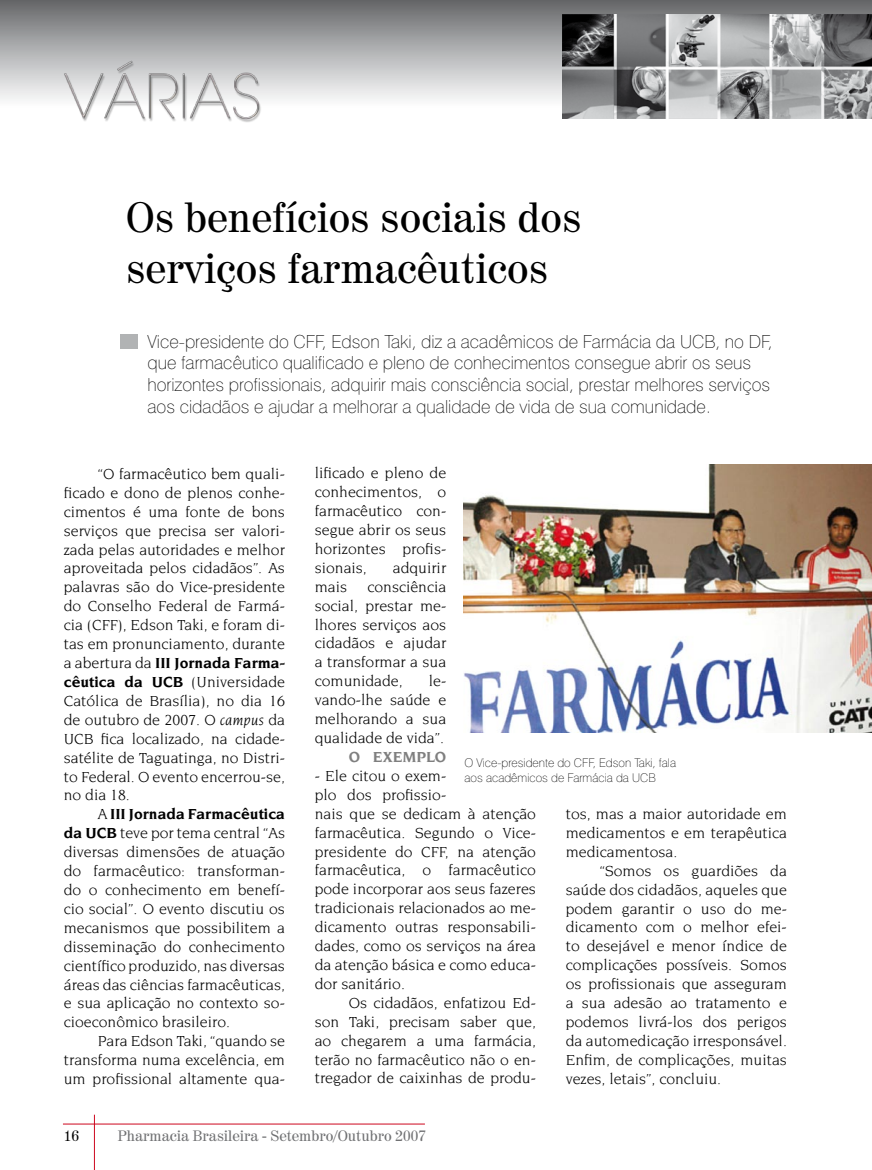
<style>
.page{position:relative;width:872px;height:1170px;background:#fff}
.page>*{position:absolute;margin:0;border:0;box-sizing:border-box;transform-origin:0 0}
.t1{font:42px/50.4px "Century 725 BT";color:#000}
.t2{font:100 18px/21.6px "Swiss 721 BT";color:#000}
.t3{font:15.75px/18.9px "Novarese";color:#000;text-align:justify}
.t4{font:700 15.75px "Novarese";color:#7f7f7f}
.t5{font:15px "Century 725 BT";color:#707173}
.t6{font:15px "Century 725 BT";color:#000}
.t7{font:100 12px/14.4px "Swiss 721 BT";color:#000}
.s1{font-weight:700}
.s2{font-style:italic}
</style>
<div class="page">
<hr style="left:94px;top:1114px;width:1px;height:55px;background:#cd071e">
<hr style="left:63px;top:1123px;width:362px;height:1px;background:#cd071e">
<svg style="left:0;top:0;width:872px;height:119px"></svg>
<img style="left:563px;top:15px;width:309px;height:103px">
<img style="left:56px;top:59px;width:221px;height:63px">
<img style="left:463px;top:465px;width:409px;height:267px">
<div style="left:120px;top:334px;width:17px;height:14px;background:#b1b3b4"></div>
<h1 class="t1" style="left:126px;top:192px;width:457px">Os benefícios sociais dos serviços farmacêuticos</h1>
<p class="t2" style="left:147px;top:330px;width:626px">Vice-presidente do CFF, Edson Taki, diz a acadêmicos de Farmácia da UCB, no DF, que farmacêutico qualificado e pleno de conhecimentos consegue abrir os seus horizontes profissionais, adquirir mais consciência social, prestar melhores serviços aos cidadãos e ajudar a melhorar a qualidade de vida de sua comunidade.</p>
<p class="t3" style="left:64px;top:464px;width:223px;text-indent:34px">“O farmacêutico bem quali&shy;ficado e dono de plenos conhe&shy;cimentos é uma fonte de bons serviços que precisa ser valori&shy;zada pelas autoridades e melhor aproveitada pelos cidadãos”. As palavras são do Vice-presidente do Conselho Federal de Farmá&shy;cia (CFF), Edson Taki, e foram di&shy;tas em pronunciamento, durante a abertura da <span class="s1">III Jornada Farma&shy;cêutica da UCB</span> (Universidade Católica de Brasília), no dia 16 de outubro de 2007. O <span class="s2">campus</span> da UCB fica localizado, na cidade&shy;satélite de Taguatinga, no Distri&shy;to Federal. O evento encerrou-se, no dia 18.</p>
<p class="t3" style="left:64px;top:804px;width:223px;text-indent:34px">A <span class="s1">III Jornada Farmacêutica da UCB</span> teve por tema central “As diversas dimensões de atuação do farmacêutico: transforman&shy;do o conhecimento em benefí&shy;cio social”. O evento discutiu os mecanismos que possibilitem a disseminação do conhecimento científico produzido, nas diversas áreas das ciências farmacêuticas, e sua aplicação no contexto so&shy;cioeconômico brasileiro.</p>
<p class="t3" style="left:64px;top:1031px;width:223px;text-indent:34px">Para Edson Taki, “quando se transforma numa excelência, em um profissional altamente qua-</p>
<p class="t3" style="left:315px;top:463px;width:133px">lificado e pleno de conhecimentos, o farmacêutico con&shy;segue abrir os seus horizontes profis&shy;sionais,</p>
<p class="t3" style="left:393px;top:558px;width:55px">adquirir</p>
<p class="t3" style="left:315px;top:577px;width:133px;text-indent:53px">consciência social, prestar me&shy;lhores serviços aos cidadãos e ajudar a transformar a sua comunidade,</p>
<p class="t3" style="left:315px;top:577px;width:34px">mais</p>
<p class="t3" style="left:315px;top:671px;width:133px;text-indent:114px">le&shy;vando-lhe saúde e melhorando a sua qualidade de vida”.</p>
<p class="t4" style="left:349px;top:747px;width:99px">O EXEMPLO</p>
<p class="t3" style="left:315px;top:766px;width:223px;text-align:left">- Ele citou o exem-<br>plo dos profissio-<br>nais que se dedicam à atenção farmacêutica. Segundo o Vice&shy;presidente do CFF, na atenção farmacêutica, o farmacêutico pode incorporar aos seus fazeres tradicionais relacionados ao me&shy;dicamento outras responsabili&shy;dades, como os serviços na área da atenção básica e como educa&shy;dor sanitário.</p>
<p class="t3" style="left:315px;top:992px;width:223px;text-indent:34px">Os cidadãos, enfatizou Ed&shy;son Taki, precisam saber que, ao chegarem a uma farmácia, terão no farmacêutico não o en&shy;tregador de caixinhas de produ-</p>
<p class="t7" style="left:464px;top:755px;width:213px">O Vice-presidente do CFF, Edson Taki, fala aos acadêmicos de Farmácia da UCB</p>
<p class="t3" style="left:566px;top:804px;width:223px">tos, mas a maior autoridade em medicamentos e em terapêutica medicamentosa.</p>
<p class="t3" style="left:566px;top:860px;width:223px;text-indent:34px">“Somos os guardiões da saúde dos cidadãos, aqueles que podem garantir o uso do me&shy;dicamento com o melhor efei&shy;to desejável e menor índice de complicações possíveis. Somos os profissionais que asseguram a sua adesão ao tratamento e podemos livrá-los dos perigos da automedicação irresponsável.<br>Enfim, de complicações, muitas vezes, letais”, concluiu.</p>
<p class="t6" style="left:64px;top:1125px;width:17px">16</p>
<p class="t5" style="left:118px;top:1125px;width:309px">Pharmacia Brasileira - Setembro/Outubro 2007</p>
</div>
